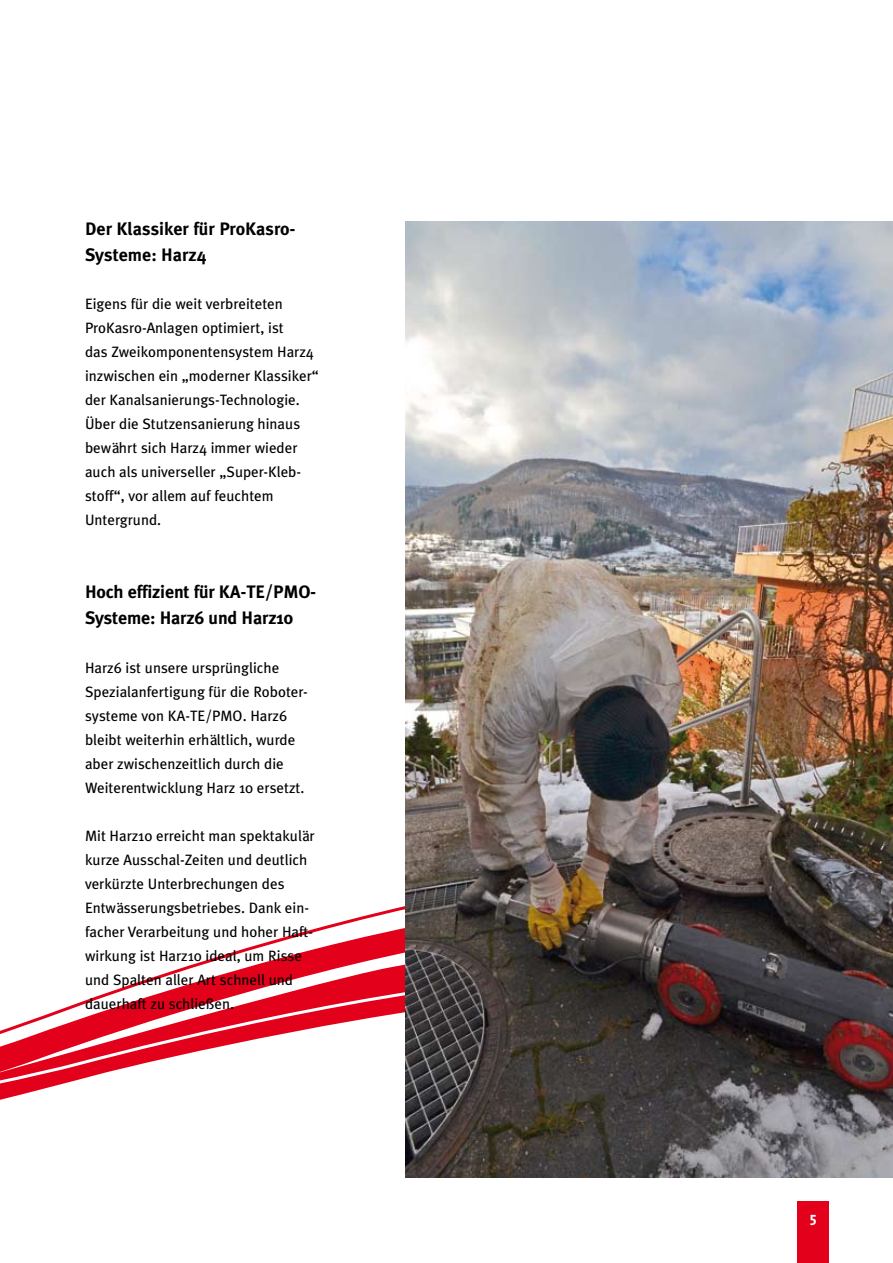
<style>
.page{position:relative;width:893px;height:1263px;background:#fff}
.page>*{position:absolute;margin:0;border:0;box-sizing:border-box;transform-origin:0 0}
.t1{font:700 18px/25.5px "Meta Plus";letter-spacing:-.01em;color:#000}
.t2{font:15px/24px "Meta Plus";color:#000}
.t3{font:15px "The Sans Bold Caps";color:#fff}
</style>
<div class="page">
<svg style="left:169px;top:935px;width:236px;height:37px"></svg>
<svg style="left:0;top:972px;width:405px;height:128px"></svg>
<div style="left:797px;top:1201px;width:32px;height:62px;background:#e2001a"></div>
<img style="left:405px;top:221px;width:488px;height:957px">
<p class="t1" style="left:85px;top:216px;width:212px">Der Klassiker für ProKasro-<br>Systeme: Harz4</p>
<p class="t2" style="left:85px;top:291px;width:235px">Eigens für die weit verbreiteten<br>ProKasro-Anlagen optimiert, ist<br>das Zweikomponentensystem Harz4 inzwischen ein „moderner Klassiker“ der Kanalsanierungs-Technologie.<br>Über die Stutzensanierung hinaus bewährt sich Harz4 immer wieder auch als universeller „Super-Kleb&shy;stoff“, vor allem auf feuchtem<br>Untergrund.</p>
<p class="t1" style="left:85px;top:579px;width:233px">Hoch effizient für KA-TE/PMO-<br>Systeme: Harz6 und Harz10</p>
<p class="t2" style="left:85px;top:656px;width:224px">Harz6 ist unsere ursprüngliche Spezialanfertigung für die Roboter&shy;systeme von KA-TE/PMO. Harz6 bleibt weiterhin erhältlich, wurde aber zwischenzeitlich durch die Weiterentwicklung Harz 10 ersetzt.</p>
<p class="t2" style="left:85px;top:824px;width:231px">Mit Harz10 erreicht man spektakulär kurze Ausschal-Zeiten und deutlich verkürzte Unterbrechungen des Entwässerungsbetriebes. Dank ein&shy;facher Verarbeitung und hoher Haft&shy;wirkung ist Harz10 ideal, um Risse und Spalten aller Art schnell und dauerhaft zu schließen.</p>
<p class="t3" style="left:810px;top:1207px;width:8px">5</p>
</div>
